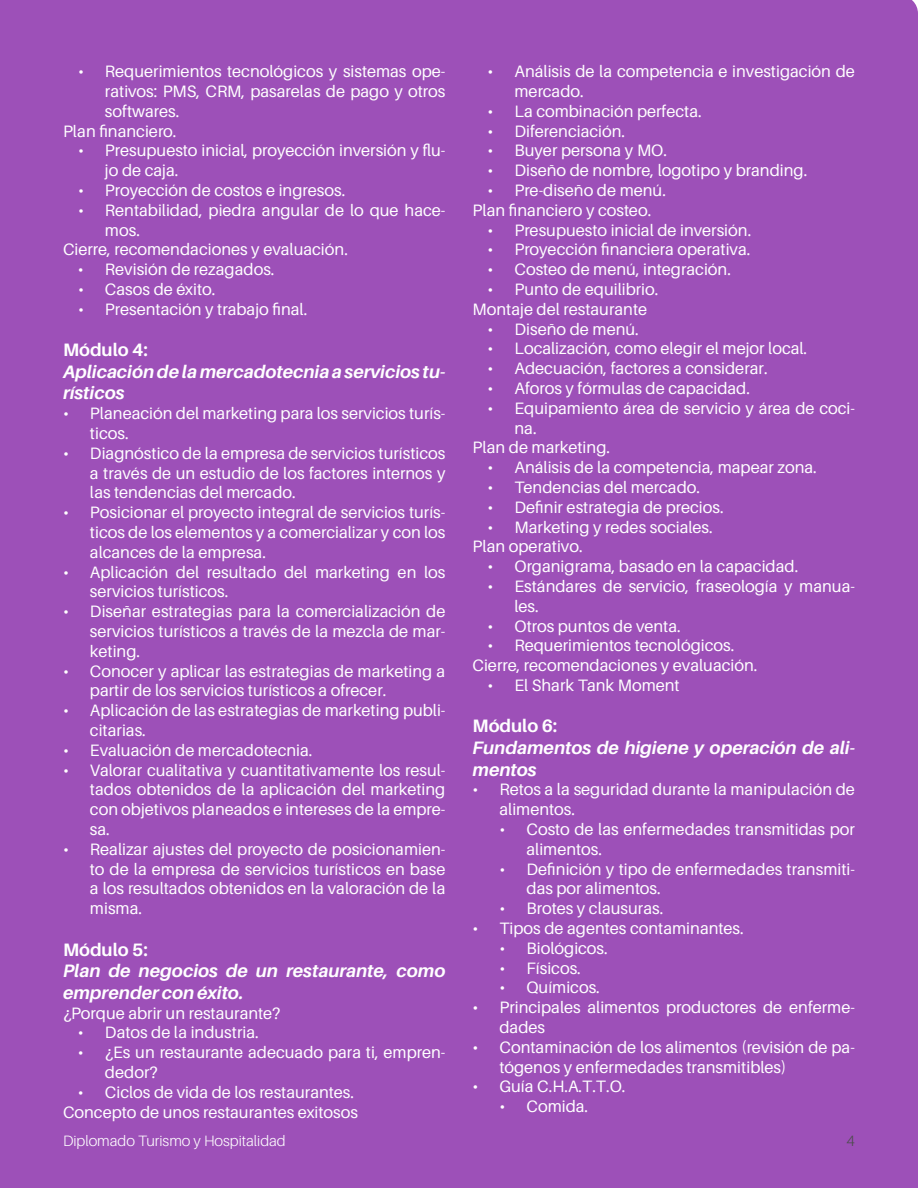
<style>
.page{position:relative;width:918px;height:1188px;background:#fff}
.page>*{position:absolute;margin:0;border:0;box-sizing:border-box;transform-origin:0 0}
.t1{font:italic 700 18px/21.6px "Aileron";color:#fff}
.t2{font:700 18px "Aileron";color:#fff}
.t3{font:16.5px/19.8px "Aileron";color:#fff}
.t4{font:300 15px "Aileron";color:#fff}
.t5{font:300 15px "Aileron";color:#4d4d4d}
</style>
<div class="page">
<div style="left:0;top:0;width:440px;height:1188px;background:#9d50b8"></div>
<div style="left:440px;top:0;width:478px;height:1188px;background:#9d50b8"></div>
<p class="t3" style="left:78px;top:62px;width:369px">• Requerimientos tecnológicos y sistemas ope-</p>
<p class="t3" style="left:105px;top:82px;width:342px">rativos: PMS, CRM, pasarelas de pago y otros</p>
<p class="t3" style="left:105px;top:101px;width:76px">softwares.</p>
<p class="t3" style="left:63px;top:121px;width:115px">Plan financiero.</p>
<p class="t3" style="left:105px;top:141px;width:342px;text-indent:-27px">• Presupuesto inicial, proyección inversión y flu&shy;jo de caja.</p>
<p class="t3" style="left:78px;top:181px;width:269px">• Proyección de costos e ingresos.</p>
<p class="t3" style="left:78px;top:200px;width:369px">• Rentabilidad, piedra angular de lo que hace-</p>
<p class="t3" style="left:105px;top:220px;width:36px">mos.</p>
<p class="t3" style="left:63px;top:240px;width:287px">Cierre, recomendaciones y evaluación.</p>
<p class="t3" style="left:78px;top:260px;width:198px">• Revisión de rezagados.</p>
<p class="t3" style="left:78px;top:280px;width:139px">• Casos de éxito.</p>
<p class="t3" style="left:78px;top:299px;width:231px">• Presentación y trabajo final.</p>
<p class="t2" style="left:63px;top:340px;width:86px">Módulo 4:</p>
<p class="t1" style="left:63px;top:361px;width:384px">Aplicación de la mercadotecnia a servicios tu&shy;rísticos</p>
<p class="t3" style="left:90px;top:404px;width:357px;text-indent:-27px">• Planeación del marketing para los servicios turís&shy;ticos.</p>
<p class="t3" style="left:90px;top:443px;width:357px;text-align:justify;text-indent:-27px">• Diagnóstico de la empresa de servicios turísticos a través de un estudio de los factores internos y las tendencias del mercado.</p>
<p class="t3" style="left:90px;top:503px;width:357px;text-align:justify;text-indent:-27px">• Posicionar el proyecto integral de servicios turís&shy;ticos de los elementos y a comercializar y con los alcances de la empresa.</p>
<p class="t3" style="left:90px;top:562px;width:357px;text-indent:-27px">• Aplicación del resultado del marketing en los servicios turísticos.</p>
<p class="t3" style="left:90px;top:602px;width:357px;text-align:justify;text-indent:-27px">• Diseñar estrategias para la comercialización de servicios turísticos a través de la mezcla de mar&shy;keting.</p>
<p class="t3" style="left:90px;top:661px;width:357px;text-indent:-27px">• Conocer y aplicar las estrategias de marketing a partir de los servicios turísticos a ofrecer.</p>
<p class="t3" style="left:90px;top:701px;width:357px;text-indent:-27px">• Aplicación de las estrategias de marketing publi&shy;citarias.</p>
<p class="t3" style="left:63px;top:740px;width:251px">• Evaluación de mercadotecnia.</p>
<p class="t3" style="left:90px;top:760px;width:357px;text-align:justify;text-indent:-27px">• Valorar cualitativa y cuantitativamente los resul&shy;tados obtenidos de la aplicación del marketing con objetivos planeados e intereses de la empre&shy;sa.</p>
<p class="t3" style="left:90px;top:839px;width:357px;text-align:justify;text-indent:-27px">• Realizar ajustes del proyecto de posicionamien&shy;to de la empresa de servicios turísticos en base a los resultados obtenidos en la valoración de la misma.</p>
<p class="t2" style="left:63px;top:939px;width:86px">Módulo 5:</p>
<p class="t1" style="left:63px;top:960px;width:384px">Plan de negocios de un restaurante, como emprender con éxito.</p>
<p class="t3" style="left:63px;top:1003px;width:219px">¿Porque abrir un restaurante?</p>
<p class="t3" style="left:78px;top:1023px;width:182px">• Datos de la industria.</p>
<p class="t3" style="left:105px;top:1043px;width:342px;text-indent:-27px">• ¿Es un restaurante adecuado para ti, empren&shy;dedor?</p>
<p class="t3" style="left:63px;top:1082px;width:297px;text-align:right">• Ciclos de vida de los restaurantes.<br>Concepto de unos restaurantes exitosos</p>
<p class="t3" style="left:515px;top:62px;width:342px;text-indent:-27px">• Análisis de la competencia e investigación de mercado.</p>
<p class="t3" style="left:488px;top:101px;width:216px">• La combinación perfecta.</p>
<p class="t3" style="left:488px;top:121px;width:139px">• Diferenciación.</p>
<p class="t3" style="left:488px;top:141px;width:181px">• Buyer persona y MO.</p>
<p class="t3" style="left:488px;top:161px;width:321px">• Diseño de nombre, logotipo y branding.</p>
<p class="t3" style="left:473px;top:181px;width:195px;text-indent:15px">• Pre-diseño de menú.<br>Plan financiero y costeo.</p>
<p class="t3" style="left:488px;top:220px;width:265px">• Presupuesto inicial de inversión.</p>
<p class="t3" style="left:488px;top:240px;width:264px">• Proyección financiera operativa.</p>
<p class="t3" style="left:488px;top:260px;width:245px">• Costeo de menú, integración.</p>
<p class="t3" style="left:473px;top:280px;width:188px;text-indent:15px">• Punto de equilibrio.<br>Montaje del restaurante</p>
<p class="t3" style="left:488px;top:319px;width:153px">• Diseño de menú.</p>
<p class="t3" style="left:488px;top:339px;width:321px">• Localización, como elegir el mejor local.</p>
<p class="t3" style="left:488px;top:359px;width:282px">• Adecuación, factores a considerar.</p>
<p class="t3" style="left:488px;top:379px;width:264px">• Aforos y fórmulas de capacidad.</p>
<p class="t3" style="left:488px;top:398px;width:369px">• Equipamiento área de servicio y área de coci-</p>
<p class="t3" style="left:515px;top:418px;width:24px">na.</p>
<p class="t3" style="left:473px;top:438px;width:139px">Plan de marketing.</p>
<p class="t3" style="left:488px;top:458px;width:331px">• Análisis de la competencia, mapear zona.</p>
<p class="t3" style="left:488px;top:478px;width:214px">• Tendencias del mercado.</p>
<p class="t3" style="left:488px;top:497px;width:238px">• Definir estrategia de precios.</p>
<p class="t3" style="left:473px;top:517px;width:242px;text-indent:15px">• Marketing y redes sociales.<br>Plan operativo.</p>
<p class="t3" style="left:488px;top:557px;width:312px">• Organigrama, basado en la capacidad.</p>
<p class="t3" style="left:515px;top:577px;width:342px;text-indent:-27px">• Estándares de servicio, fraseología y manua&shy;les.</p>
<p class="t3" style="left:488px;top:616px;width:195px">• Otros puntos de venta.</p>
<p class="t3" style="left:473px;top:636px;width:287px;text-align:center">• Requerimientos tecnológicos.<br>Cierre, recomendaciones y evaluación.</p>
<p class="t3" style="left:488px;top:676px;width:194px">• El Shark Tank Moment</p>
<p class="t2" style="left:473px;top:716px;width:86px">Módulo 6:</p>
<p class="t1" style="left:473px;top:737px;width:384px">Fundamentos de higiene y operación de ali&shy;mentos</p>
<p class="t3" style="left:500px;top:780px;width:357px;text-indent:-27px">• Retos a la seguridad durante la manipulación de alimentos.</p>
<p class="t3" style="left:527px;top:820px;width:330px;text-indent:-27px">• Costo de las enfermedades transmitidas por alimentos.</p>
<p class="t3" style="left:527px;top:859px;width:330px;text-indent:-27px">• Definición y tipo de enfermedades transmiti&shy;das por alimentos.</p>
<p class="t3" style="left:500px;top:899px;width:165px">• Brotes y clausuras.</p>
<p class="t3" style="left:473px;top:919px;width:273px">• Tipos de agentes contaminantes.</p>
<p class="t3" style="left:500px;top:938px;width:110px">• Biológicos.</p>
<p class="t3" style="left:500px;top:958px;width:83px">• Físicos.</p>
<p class="t3" style="left:500px;top:978px;width:102px">• Químicos.</p>
<p class="t3" style="left:499px;top:998px;width:357px;text-indent:-27px">• Principales alimentos productores de enferme&shy;dades</p>
<p class="t3" style="left:499px;top:1037px;width:357px;text-indent:-27px">• Contaminación de los alimentos (revisión de pa&shy;tógenos y enfermedades transmitibles)</p>
<p class="t3" style="left:473px;top:1077px;width:154px">• Guía C.H.A.T.T.O.</p>
<p class="t3" style="left:499px;top:1097px;width:90px">• Comida.</p>
<p class="t4" style="left:63px;top:1132px;width:224px">Diplomado Turismo y Hospitalidad</p>
<p class="t5" style="left:847px;top:1132px;width:10px">4</p>
</div>
